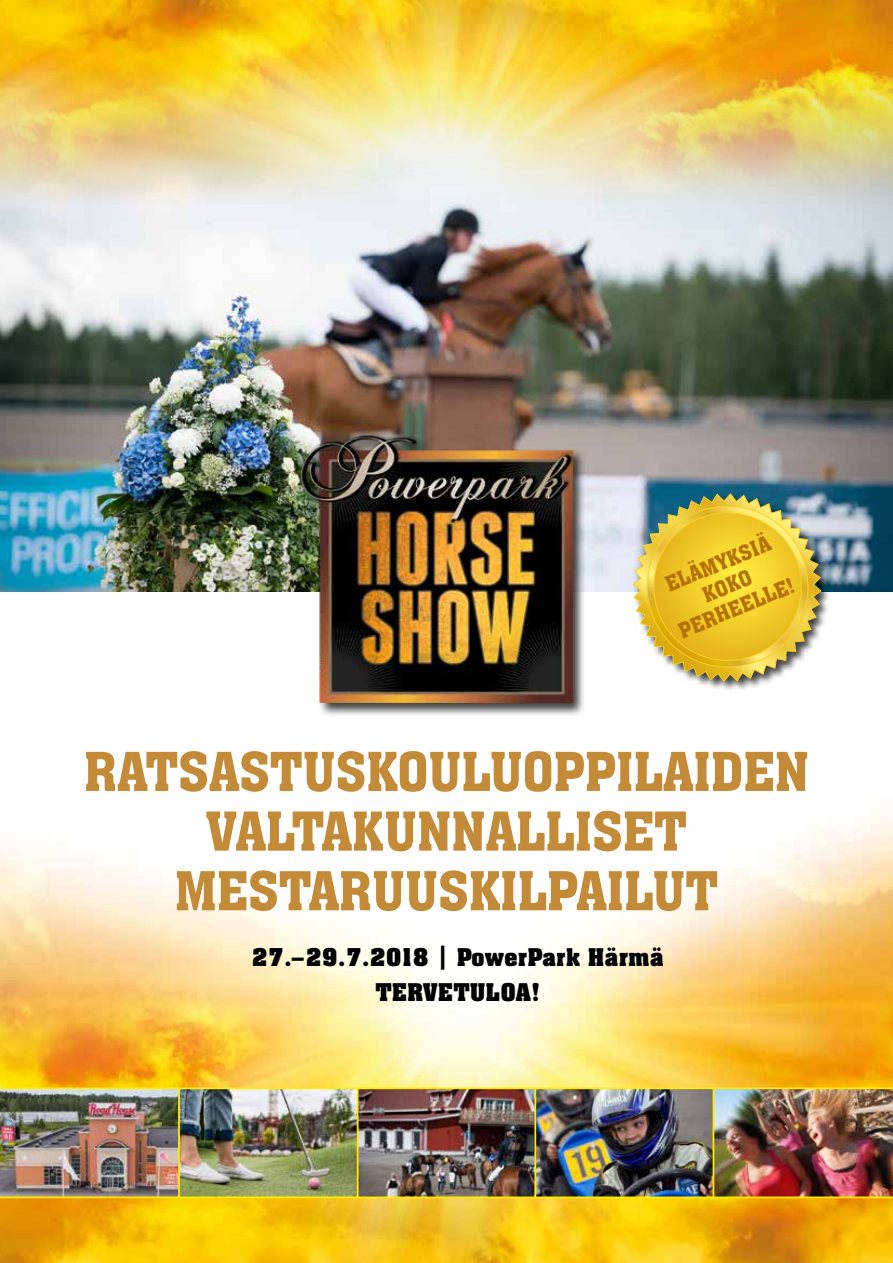
<style>
.page{position:relative;width:893px;height:1263px;background:#fff}
.page>*{position:absolute;margin:0;border:0;box-sizing:border-box;transform-origin:0 0}
.t1{font:52.65px/59.7px "Aachen BT";letter-spacing:-.02em;color:#c38a37;text-align:center}
.t2{font:700 24px/35.5px "Aachen BT";color:#000;text-align:center}
.t3{font:21px/24px "Aachen BT";color:#b37100;text-align:center}
</style>
<div class="page">
<img style="left:0;top:0;width:893px;height:57px">
<img style="left:0;top:57px;width:893px;height:534px">
<img style="left:0;top:816px;width:893px;height:447px">
<img style="left:181px;top:1090px;width:531px;height:105px">
<img style="left:0;top:1087px;width:178px;height:111px">
<div style="left:356px;top:1087px;width:181px;height:111px;border:2px solid #ffed00"></div>
<div style="left:178px;top:1087px;width:180px;height:111px;border:2px solid #ffed00"></div>
<div style="left:534px;top:1087px;width:181px;height:111px;border:2px solid #ffed00"></div>
<img style="left:713px;top:1087px;width:180px;height:111px">
<div style="left:299px;top:432px;width:287px;height:285px;background:#000;opacity:.75"></div>
<img style="left:299px;top:432px;width:275px;height:270px">
<div style="left:632px;top:493px;width:200px;height:199px;background:#000;opacity:.75"></div>
<svg style="left:633px;top:493px;width:189px;height:189px;background:#d8c355"></svg>
<svg style="left:830px;top:455px;width:34px;height:153px;background:#8094a2"></svg>
<p class="t3" style="left:656px;top:576px;width:125px;rotate:-23deg">ELÄMYKSIÄ<br>KOKO<br>PERHEELLE!</p>
<p class="t1" style="left:83px;top:741px;width:727px">RATSASTUSKOULUOPPILAIDEN<br>VALTAKUNNALLISET<br>MESTARUUSKILPAILUT</p>
<p class="t2" style="left:252px;top:939px;width:413px">27.–29.7.2018 | PowerPark Härmä<br>TERVETULOA!</p>
</div>
